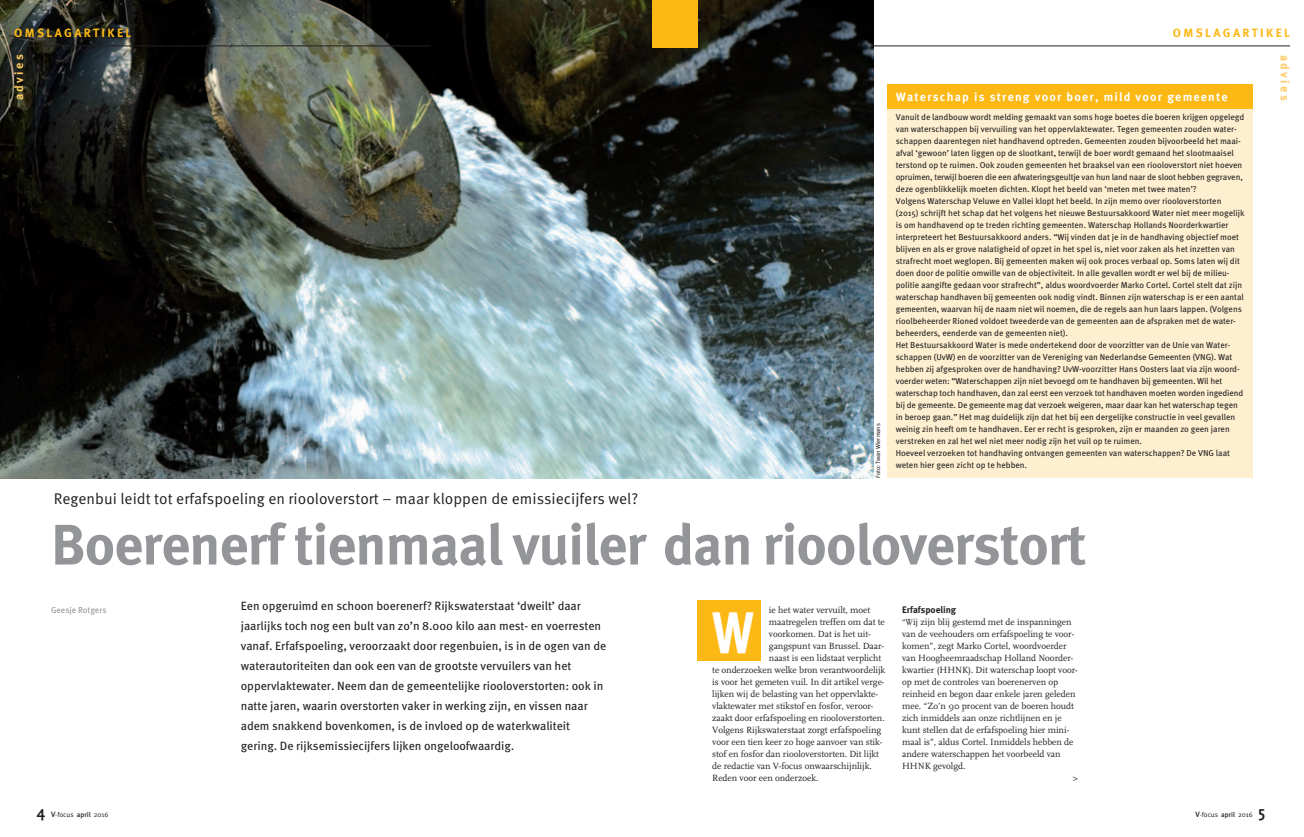
<style>
.page{position:relative;width:1304px;height:837px;background:#fff}
.page>*{position:absolute;margin:0;border:0;box-sizing:border-box;transform-origin:0 0}
.t1{font:700 58.4px "Meta OT";color:#fff;scale:.85 1}
.t2{font:700 57px "Meta OT";letter-spacing:-.025em;color:#939598}
.t3{font:700 16px "Scala Sans OT";color:#231f20}
.t4{font:15.5px "Meta OT";color:#231f20}
.t5{font:12px/20px "Meta OT";letter-spacing:-.005em;color:#231f20}
.t6{font:700 12px "Meta OT";letter-spacing:.1em;color:#fff}
.t7{font:700 12px "Meta OT";letter-spacing:.2em;color:#fcb814}
.t8{font:700 12px "Meta OT";letter-spacing:.195em;color:#fecb64}
.t9{font:9.4px "Scala OT";letter-spacing:-.005em;color:#231f20}
.t10{font:700 9.4px "Meta OT";letter-spacing:-.005em;color:#231f20}
.t11{font:8.6px/12px "Meta OT";letter-spacing:-.005em;color:#231f20}
.t12{font:8.6px "Meta OT";letter-spacing:-.005em;color:#939598}
.t13{font:7px "Meta OT";letter-spacing:-.005em;color:#231f20}
.t14{font:6px "Meta OT";letter-spacing:-.005em;color:#231f20}
.s1{font-size:8.6px}
.s2{font-size:9.2px}
.s3{font-family:"Scala Sans OT";font-weight:700;font-size:16px}
.s4{font-weight:500;font-size:7.6px}
.s5{font-weight:500}
</style>
<div class="page">
<div style="left:697px;top:600px;width:64px;height:60px;background:#fcb814"></div>
<img style="left:0;top:0;width:873px;height:478px">
<div style="left:887px;top:108px;width:366px;height:370px;background:#feefd0"></div>
<div style="left:887px;top:84px;width:366px;height:24px;background:#fcb814"></div>
<hr style="left:14px;top:45px;width:417px;height:1px;background:#231f20">
<div style="left:652px;top:0;width:45px;height:48px;background:#fcb814"></div>
<hr style="left:873px;top:45px;width:417px;height:1px;background:#231f20">
<h3 class="t7" style="left:14px;top:26px;width:119px">OMSLAGARTIKEL</h3>
<h3 class="t8" style="left:11px;top:100px;width:47px;rotate:-90deg">advies</h3>
<p class="t14" style="left:874px;top:478px;width:56px;rotate:-90deg">Foto: Twan Wiermans</p>
<h3 class="t7" style="left:1173px;top:26px;width:119px">OMSLAGARTIKEL</h3>
<h3 class="t8" style="left:1293px;top:54px;width:47px;rotate:90deg">advies</h3>
<h3 class="t6" style="left:896px;top:89px;width:333px">Waterschap is streng voor boer, mild voor gemeente</h3>
<p class="t11" style="left:896px;top:111px;width:350px">Vanuit de landbouw wordt melding gemaakt van soms hoge boetes die boeren krijgen opgelegd van waterschappen bij vervuiling van het oppervlaktewater. Tegen gemeenten zouden water&shy;schappen daarentegen niet handhavend optreden. Gemeenten zouden bijvoorbeeld het maai&shy;afval ‘gewoon’ laten liggen op de slootkant, terwijl de boer wordt gemaand het slootmaaisel terstond op te ruimen. Ook zouden gemeenten het braaksel van een riooloverstort niet hoeven opruimen, terwijl boeren die een afwateringsgeultje van hun land naar de sloot hebben gegraven, deze ogenblikkelijk moeten dichten. Klopt het beeld van ‘meten met twee maten’?<br>Volgens Waterschap Veluwe en Vallei klopt het beeld. In zijn memo over riooloverstorten (2015) schrijft het schap dat het volgens het nieuwe Bestuursakkoord Water niet meer mogelijk is om handhavend op te treden richting gemeenten. Waterschap Hollands Noorderkwartier interpreteert het Bestuursakkoord anders. “Wij vinden dat je in de handhaving objectief moet blijven en als er grove nalatigheid of opzet in het spel is, niet voor zaken als het inzetten van strafrecht moet weglopen. Bij gemeenten maken wij ook proces verbaal op. Soms laten wij dit doen door de politie omwille van de objectiviteit. In alle gevallen wordt er wel bij de milieu&shy;politie aangifte gedaan voor strafrecht”, aldus woordvoerder Marko Cortel. Cortel stelt dat zijn waterschap handhaven bij gemeenten ook nodig vindt. Binnen zijn waterschap is er een aantal gemeenten, waarvan hij de naam niet wil noemen, die de regels aan hun laars lappen. (Volgens rioolbeheerder Rioned voldoet tweederde van de gemeenten aan de afspraken met de water&shy;beheerders, eenderde van de gemeenten niet).<br>Het Bestuursakkoord Water is mede ondertekend door de voorzitter van de Unie van Water&shy;schappen (UvW) en de voorzitter van de Vereniging van Nederlandse Gemeenten (VNG). Wat hebben zij afgesproken over de handhaving? UvW-voorzitter Hans Oosters laat via zijn woord&shy;voerder weten: “Waterschappen zijn niet bevoegd om te handhaven bij gemeenten. Wil het waterschap toch handhaven, dan zal eerst een verzoek tot handhaven moeten worden ingediend bij de gemeente. De gemeente mag dat verzoek weigeren, maar daar kan het waterschap tegen in beroep gaan.” Het mag duidelijk zijn dat het bij een dergelijke constructie in veel gevallen weinig zin heeft om te handhaven. Eer er recht is gesproken, zijn er maanden zo geen jaren verstreken en zal het wel niet meer nodig zijn het vuil op te ruimen.<br>Hoeveel verzoeken tot handhaving ontvangen gemeenten van waterschappen? De VNG laat weten hier geen zicht op te hebben.</p>
<h3 class="t4" style="left:54px;top:489px;width:586px">Regenbui leidt tot erfafspoeling en riooloverstort – maar kloppen de emissiecijfers wel?</h3>
<h2 class="t2" style="left:51px;top:508px;width:1037px">Boerenerf tienmaal vuiler dan riooloverstort</h2>
<p class="t5" style="left:241px;top:595px;width:367px">Een opgeruimd en schoon boerenerf? Rijkswaterstaat ‘dweilt’ daar jaarlijks toch nog een bult van zo’n 8.000 kilo aan mest- en voerresten vanaf. Erfafspoeling, veroorzaakt door regenbuien, is in de ogen van de waterautoriteiten dan ook een van de grootste vervuilers van het oppervlaktewater. Neem dan de gemeentelijke riooloverstorten: ook in natte jaren, waarin overstorten vaker in werking zijn, en vissen naar adem snakkend bovenkomen, is de invloed op de waterkwaliteit gering. De rijksemissiecijfers lijken ongeloofwaardig.</p>
<p class="t9" style="left:769px;top:604px;width:103px">ie het water vervuilt, moet</p>
<p class="t9" style="left:769px;top:616px;width:117px">maatregelen treffen om dat te</p>
<p class="t9" style="left:769px;top:628px;width:103px">voorkomen. Dat is het uit-</p>
<p class="t9" style="left:769px;top:640px;width:117px">gangspunt van Brussel. Daar-</p>
<p class="t9" style="left:769px;top:652px;width:114px">naast is een lidstaat verplicht</p>
<p class="t9" style="left:712px;top:664px;width:175px">te onderzoeken welke bron verantwoordelijk</p>
<p class="t9" style="left:712px;top:676px;width:174px">is voor het gemeten vuil. In dit artikel verge-</p>
<p class="t9" style="left:712px;top:688px;width:167px">lijken wij de belasting van het oppervlakte-</p>
<p class="t9" style="left:712px;top:700px;width:163px">vlaktewater met stikstof en fosfor, veroor-</p>
<p class="t9" style="left:712px;top:712px;width:174px">zaakt door erfafspoeling en riooloverstorten.</p>
<p class="t9" style="left:712px;top:724px;width:170px">Volgens Rijkswaterstaat zorgt erfafspoeling</p>
<p class="t9" style="left:712px;top:736px;width:172px">voor een tien keer zo hoge aanvoer van stik-</p>
<p class="t9" style="left:712px;top:748px;width:168px">stof en fosfor dan riooloverstorten. Dit lijkt</p>
<p class="t9" style="left:712px;top:760px;width:161px">de redactie van V-focus onwaarschijnlijk.</p>
<p class="t9" style="left:712px;top:772px;width:108px">Reden voor een onderzoek.</p>
<p class="t10" style="left:902px;top:603px;width:56px">Erfafspoeling</p>
<p class="t9" style="left:902px;top:616px;width:171px"><span class="s1">“</span><span class="s2">W</span>ij zijn blij gestemd met de inspanningen</p>
<p class="t9" style="left:902px;top:628px;width:174px">van de veehouders om erfafspoeling te voor-</p>
<p class="t9" style="left:902px;top:640px;width:166px">komen”, zegt Marko Cortel, woordvoerder</p>
<p class="t9" style="left:902px;top:652px;width:173px">van Hoogheemraadschap Holland Noorder-</p>
<p class="t9" style="left:902px;top:664px;width:177px">kwartier (HHNK). Dit waterschap loopt voor-</p>
<p class="t9" style="left:902px;top:676px;width:158px">op met de controles van boerenerven op</p>
<p class="t9" style="left:902px;top:688px;width:175px">reinheid en begon daar enkele jaren geleden</p>
<p class="t9" style="left:902px;top:700px;width:173px">mee. “Zo’n 90 procent van de boeren houdt</p>
<p class="t9" style="left:902px;top:712px;width:161px">zich inmiddels aan onze richtlijnen en je</p>
<p class="t9" style="left:902px;top:724px;width:169px">kunt stellen dat de erfafspoeling hier mini-</p>
<p class="t9" style="left:902px;top:736px;width:173px">maal is”, aldus Cortel. Inmiddels hebben de</p>
<p class="t9" style="left:902px;top:748px;width:160px">andere waterschappen het voorbeeld van</p>
<p class="t9" style="left:902px;top:760px;width:65px">HHNK gevolgd.</p>
<p class="t9" style="left:1073px;top:772px;width:7px">&gt;</p>
<p class="t12" style="left:51px;top:604px;width:57px">Geesje Rotgers</p>
<h1 class="t1" style="left:712px;top:595px;width:51px">W</h1>
<p class="t13" style="left:37px;top:809px;width:73px"><span class="s3">4</span> <span class="s4">V</span>-focus <span class="s5">april</span> 2016</p>
<p class="t13" style="left:1195px;top:809px;width:59px"><span class="s4">V</span>-focus <span class="s5">april</span> 2016</p>
<h3 class="t3" style="left:1259px;top:802px;width:8px">5</h3>
</div>
